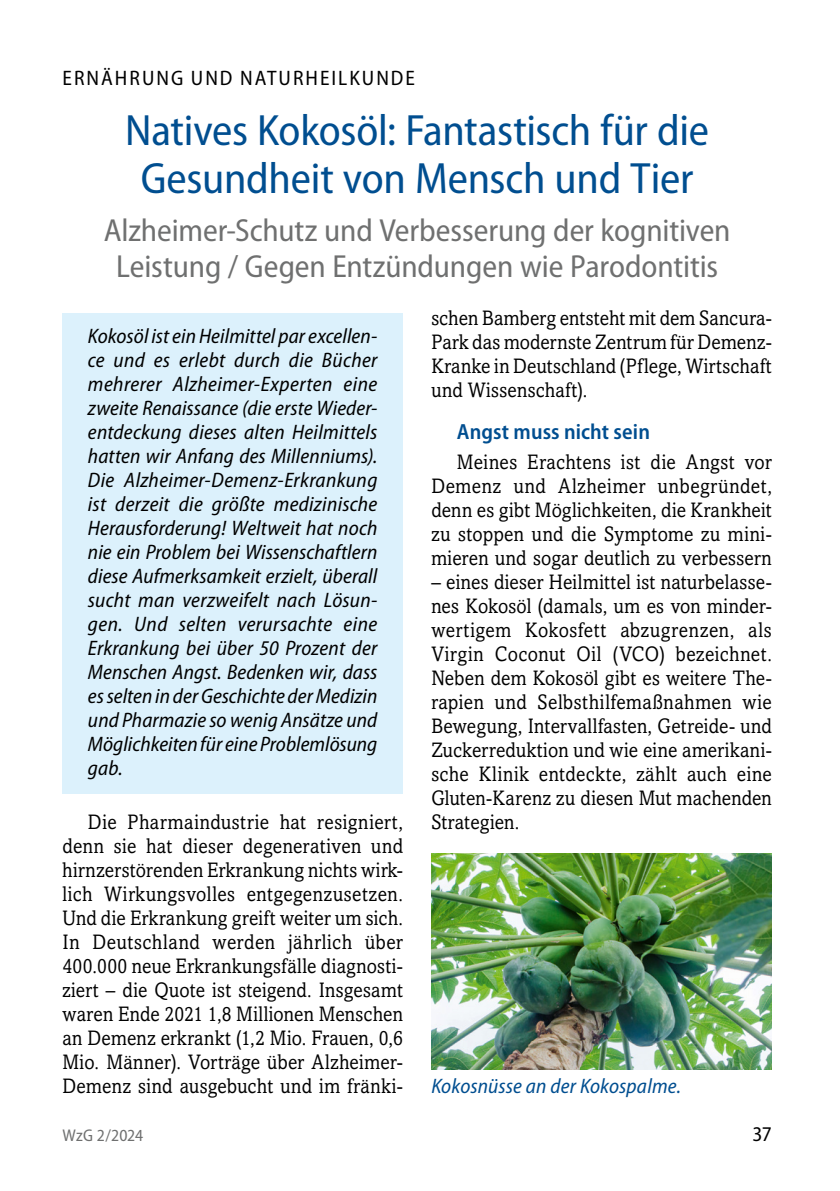
<style>
.page{position:relative;width:840px;height:1191px;background:#fff}
.page>*{position:absolute;margin:0;border:0;box-sizing:border-box;transform-origin:0 0}
._02_Head_22_24{font:semi-condensed 44px/48px "Myriad Pro";letter-spacing:-.005em;color:#004e90;text-align:center}
._03_Subhead_16_18{font:semi-condensed 32px/36px "Myriad Pro";letter-spacing:-.005em;color:#6f7070;text-align:center}
._07_Zwischen-Überschrift{font:600 semi-condensed 22px "Myriad Pro";letter-spacing:.005em;color:#004e90}
._05_GS_10_5_12{font:21px/24px "Amasis MT Std";letter-spacing:.015em;color:#000;text-align:justify;scale:.9 1}
._04_Vorlauftext_10_5_12{font:italic semi-condensed 21px/24px "Myriad Pro";color:#000;text-align:justify}
._01_Rubrik{font:semi-condensed 21px "Myriad Pro";letter-spacing:.095em;color:#000}
._08_BU{font:italic semi-condensed 21px "Myriad Pro";letter-spacing:.005em;color:#004e90}
.t1{font:semi-condensed 17px "Myriad Pro";letter-spacing:.005em;color:#6f7070}
</style>
<div class="page">
<div style="left:62px;top:313px;width:341px;height:480px;background:#dcf1fc"></div>
<img style="left:431px;top:853px;width:340px;height:216px">
<p class="_01_Rubrik" style="left:63px;top:67px;width:353px">ERNÄHRUNG UND NATURHEILKUNDE</p>
<p class="_02_Head_22_24" style="left:125px;top:107px;width:585px">Natives Kokosöl: Fantastisch für die<br>Gesundheit von Mensch und Tier</p>
<p class="_03_Subhead_16_18" style="left:104px;top:213px;width:628px">Alzheimer-Schutz und Verbesserung der kognitiven<br>Leistung / Gegen Entzündungen wie Parodontitis</p>
<p class="_04_Vorlauftext_10_5_12" style="left:88px;top:325px;width:291px">Kokosöl ist ein Heilmittel par excellen&shy;ce und es erlebt durch die Bücher mehrerer Alzheimer-Experten eine zweite Renaissance (die erste Wieder&shy;entdeckung dieses alten Heilmittels hatten wir Anfang des Millenniums).<br>Die Alzheimer-Demenz-Erkrankung ist derzeit die größte medizinische Herausforderung! Weltweit hat noch nie ein Problem bei Wissenschaftlern diese Aufmerksamkeit erzielt, überall sucht man verzweifelt nach Lösun&shy;gen. Und selten verursachte eine Erkrankung bei über 50 Prozent der Menschen Angst. Bedenken wir, dass es selten in der Geschichte der Medizin und Pharmazie so wenig Ansätze und Möglichkeiten für eine Problemlösung gab.</p>
<p class="_05_GS_10_5_12" style="left:62px;top:810px;width:379px;text-indent:26px">Die Pharmaindustrie hat resigniert, denn sie hat dieser degenerativen und hirnzerstörenden Erkrankung nichts wirk&shy;lich Wirkungsvolles entgegenzusetzen.<br>Und die Erkrankung greift weiter um sich.<br>In Deutschland werden jährlich über 400.000 neue Erkrankungsfälle diagnosti&shy;ziert – die Quote ist steigend. Insgesamt waren Ende 2021 1,8 Millionen Menschen an Demenz erkrankt (1,2 Mio. Frauen, 0,6<br>Mio. Männer). Vorträge über Alzheimer-Demenz sind ausgebucht und im fränki-</p>
<p class="_05_GS_10_5_12" style="left:431px;top:306px;width:379px">schen Bamberg entsteht mit dem Sancura-Park das modernste Zentrum für Demenz-Kranke in Deutschland (Pflege, Wirtschaft und Wissenschaft).</p>
<p class="_07_Zwischen-Überschrift" style="left:456px;top:420px;width:194px">Angst muss nicht sein</p>
<p class="_05_GS_10_5_12" style="left:431px;top:450px;width:379px;text-indent:26px">Meines Erachtens ist die Angst vor Demenz und Alzheimer unbegründet, denn es gibt Möglichkeiten, die Krankheit zu stoppen und die Symptome zu mini&shy;mieren und sogar deutlich zu verbessern</p>
<p class="_05_GS_10_5_12" style="left:431px;top:570px;width:379px">– eines dieser Heilmittel ist naturbelasse&shy;nes Kokosöl (damals, um es von minder&shy;wertigem Kokosfett abzugrenzen, als Virgin Coconut Oil (VCO) bezeichnet.<br>Neben dem Kokosöl gibt es weitere The&shy;rapien und Selbsthilfemaßnahmen wie Bewegung, Intervallfasten, Getreide- und Zuckerreduktion und wie eine amerikani&shy;sche Klinik entdeckte, zählt auch eine Gluten-Karenz zu diesen Mut machenden Strategien.</p>
<p class="_08_BU" style="left:431px;top:1075px;width:251px">Kokosnüsse an der Kokospalme.</p>
<p class="t1" style="left:62px;top:1126px;width:82px">WzG 2/2024</p>
<p class="_01_Rubrik" style="left:752px;top:1123px;width:21px">37</p>
</div>
